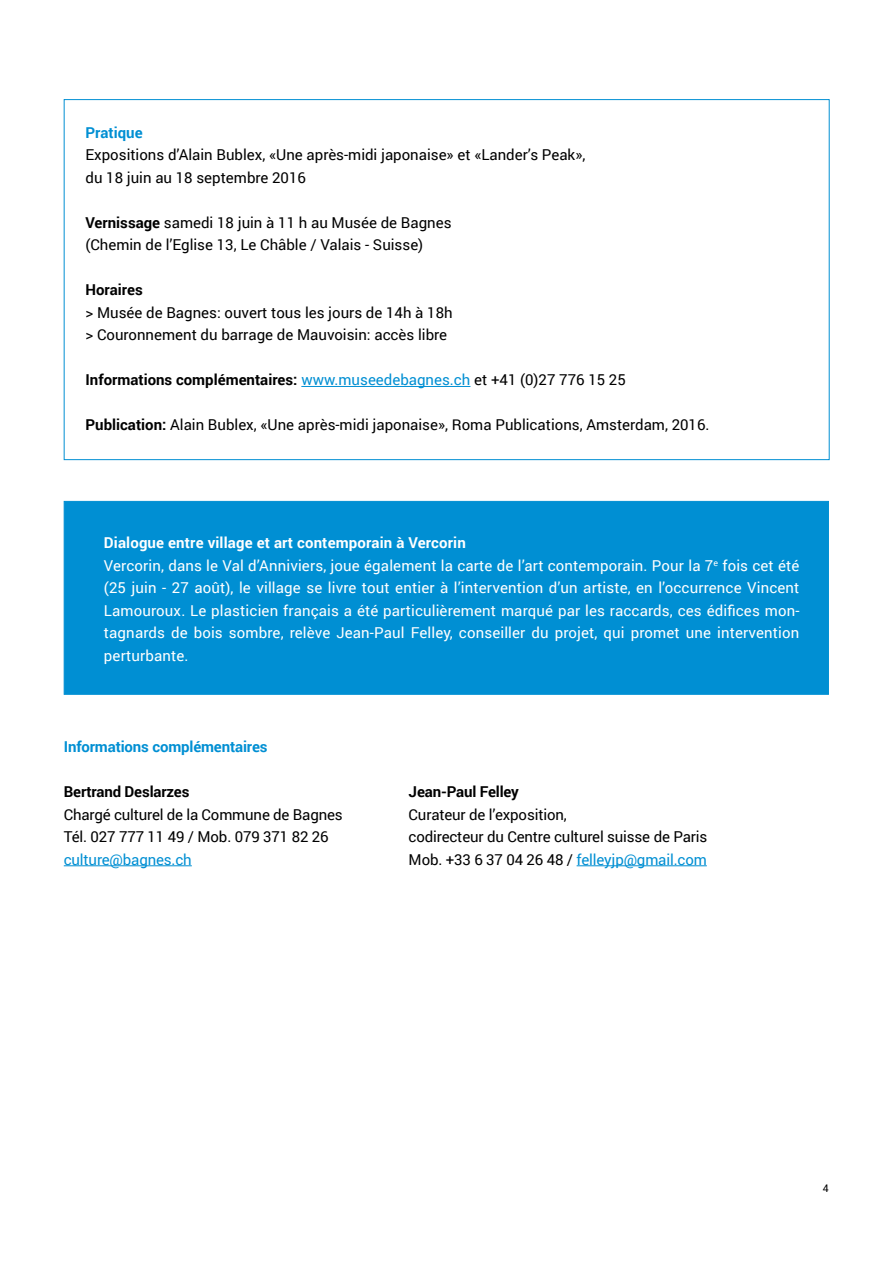
<style>
.page{position:relative;width:893px;height:1263px;background:#fff}
.page>*{position:absolute;margin:0;border:0;box-sizing:border-box;transform-origin:0 0}
.t1{font:15px/22.5px "Roboto";color:#000}
.t2{font:15px/22.5px "Roboto";letter-spacing:.01em;color:#fff}
.t3{font:700 15px "Roboto";color:#000}
.t4{font:700 15px "Roboto";letter-spacing:-.01em;color:#008fd3}
.t5{font:15px "Roboto";letter-spacing:-.01em;color:#008fd3}
.t6{font:10.5px "Roboto";color:#000}
.s1{font-weight:700}
.s2{font-weight:400;color:#008fd3}
.s3{font-weight:400}
.s4{color:#008fd3}
</style>
<div class="page">
<div style="left:64px;top:501px;width:765px;height:194px;background:#008fd3;border:1px solid #008fd3"></div>
<hr style="left:64px;top:865px;width:128px;height:1px;background:#008fd3">
<hr style="left:301px;top:386px;width:169px;height:1px;background:#008fd3">
<hr style="left:577px;top:865px;width:130px;height:1px;background:#008fd3">
<p class="t4" style="left:85px;top:122px;width:59px">Pratique</p>
<p class="t1" style="left:85px;top:143px;width:501px">Expositions d’Alain Bublex, «Une après-midi japonaise» et «Lander’s Peak», du 18 juin au 18 septembre 2016</p>
<p class="t1" style="left:85px;top:211px;width:368px"><span class="s1">Vernissage</span> samedi 18 juin à 11 h au Musée de Bagnes (Chemin de l’Eglise 13, Le Châble / Valais - Suisse)</p>
<p class="t3" style="left:85px;top:279px;width:59px">Horaires</p>
<p class="t1" style="left:85px;top:301px;width:369px">&gt; Musée de Bagnes: ouvert tous les jours de 14h à 18h &gt; Couronnement du barrage de Mauvoisin: accès libre</p>
<p class="t3" style="left:85px;top:369px;width:542px">Informations complémentaires: <span class="s2">www.museedebagnes.ch</span> <span class="s3">et +41 (0)27 776 15 25</span></p>
<p class="t1" style="left:85px;top:413px;width:626px"><span class="s1">Publication:</span> Alain Bublex, «Une après-midi japonaise», Roma Publications, Amsterdam, 2016.</p>
<p class="t2" style="left:104px;top:531px;width:697px"><span class="s1">Dialogue entre village et art contemporain à Vercorin<br></span>Vercorin, dans le Val d’Anniviers, joue également la carte de l’art contemporain. Pour la 7<sup>e</sup> fois cet été (25 juin - 27 août), le village se livre tout entier à l’intervention d’un artiste, en l’occurrence Vincent Lamouroux. Le plasticien français a été particulièrement marqué par les raccards, ces édifices mon&shy;tagnards de bois sombre, relève Jean-Paul Felley, conseiller du projet, qui promet une intervention perturbante.</p>
<p class="t4" style="left:64px;top:736px;width:205px">Informations complémentaires</p>
<p class="t3" style="left:64px;top:781px;width:127px">Bertrand Deslarzes</p>
<p class="t1" style="left:64px;top:802px;width:280px">Chargé culturel de la Commune de Bagnes<br>Tél. 027 777 11 49 / Mob. 079 371 82 26</p>
<p class="t5" style="left:64px;top:849px;width:130px">culture@bagnes.ch</p>
<p class="t3" style="left:409px;top:781px;width:112px">Jean-Paul Felley</p>
<p class="t1" style="left:409px;top:802px;width:300px">Curateur de l’exposition,<br>codirecteur du Centre culturel suisse de Paris<br>Mob. +33 6 37 04 26 48 / <span class="s4">felleyjp@gmail.com</span></p>
<p class="t6" style="left:823px;top:1181px;width:7px">4</p>
</div>
